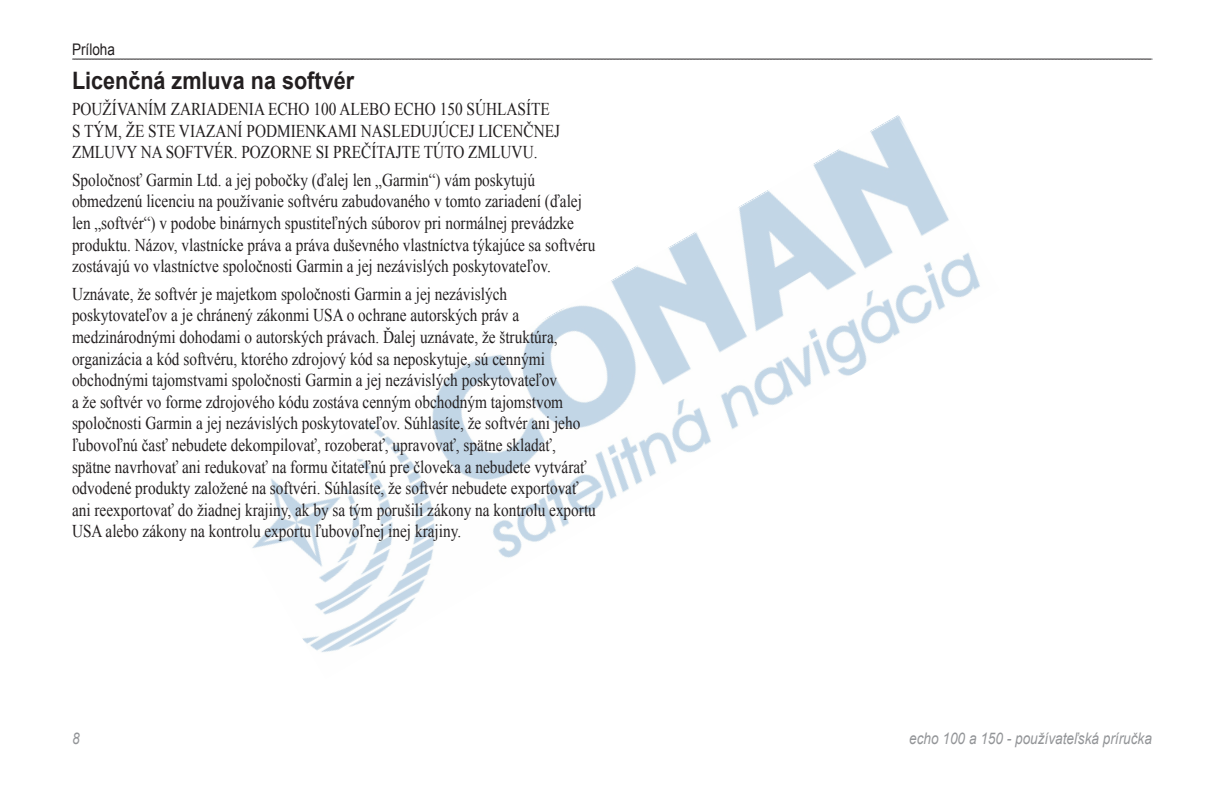
<style>
.page{position:relative;width:1224px;height:792px;background:#fff}
.page>*{position:absolute;margin:0;border:0;box-sizing:border-box;transform-origin:0 0}
.t1{font:700 24px "Arial";color:#231f20;scale:.9 1}
.t2{font:18px/21.6px "Times New Roman";color:#231f20;scale:.85 1}
.t3{font:italic 16px "Arial";color:#939598;scale:.85 1}
.t4{font:16px "Arial";color:#231f20;scale:.85 1}
</style>
<div class="page">
<svg style="left:72px;top:59px;width:1081px;height:1px"></svg>
<img style="left:252px;top:115px;width:728px;height:537px">
<p class="t4" style="left:72px;top:39px;width:52px">Príloha</p>
<h1 class="t1" style="left:72px;top:65px;width:315px">Licenčná zmluva na softvér</h1>
<p class="t2" style="left:72px;top:98px;width:576px">POUŽÍVANÍM ZARIADENIA ECHO 100 ALEBO ECHO 150 SÚHLASÍTE<br>S TÝM, ŽE STE VIAZANÍ PODMIENKAMI NASLEDUJÚCEJ LICENČNEJ<br>ZMLUVY NA SOFTVÉR. POZORNE SI PREČÍTAJTE TÚTO ZMLUVU.</p>
<p class="t2" style="left:72px;top:169px;width:617px">Spoločnosť Garmin Ltd. a jej pobočky (ďalej len „Garmin“) vám poskytujú obmedzenú licenciu na používanie softvéru zabudovaného v tomto zariadení (ďalej len „softvér“) v podobe binárnych spustiteľných súborov pri normálnej prevádzke produktu. Názov, vlastnícke práva a práva duševného vlastníctva týkajúce sa softvéru zostávajú vo vlastníctve spoločnosti Garmin a jej nezávislých poskytovateľov.</p>
<p class="t2" style="left:72px;top:283px;width:618px">Uznávate, že softvér je majetkom spoločnosti Garmin a jej nezávislých poskytovateľov a je chránený zákonmi USA o ochrane autorských práv a medzinárodnými dohodami o autorských právach. Ďalej uznávate, že štruktúra, organizácia a kód softvéru, ktorého zdrojový kód sa neposkytuje, sú cennými obchodnými tajomstvami spoločnosti Garmin a jej nezávislých poskytovateľov<br>a že softvér vo forme zdrojového kódu zostáva cenným obchodným tajomstvom spoločnosti Garmin a jej nezávislých poskytovateľov. Súhlasíte, že softvér ani jeho ľubovoľnú časť nebudete dekompilovať, rozoberať, upravovať, spätne skladať, spätne navrhovať ani redukovať na formu čitateľnú pre človeka a nebudete vytvárať odvodené produkty založené na softvéri. Súhlasíte, že softvér nebudete exportovať ani reexportovať do žiadnej krajiny, ak by sa tým porušili zákony na kontrolu exportu USA alebo zákony na kontrolu exportu ľubovoľnej inej krajiny.</p>
<p class="t3" style="left:72px;top:728px;width:10px">8</p>
<p class="t3" style="left:909px;top:728px;width:287px">echo 100 a 150 - používateľská príručka</p>
</div>
